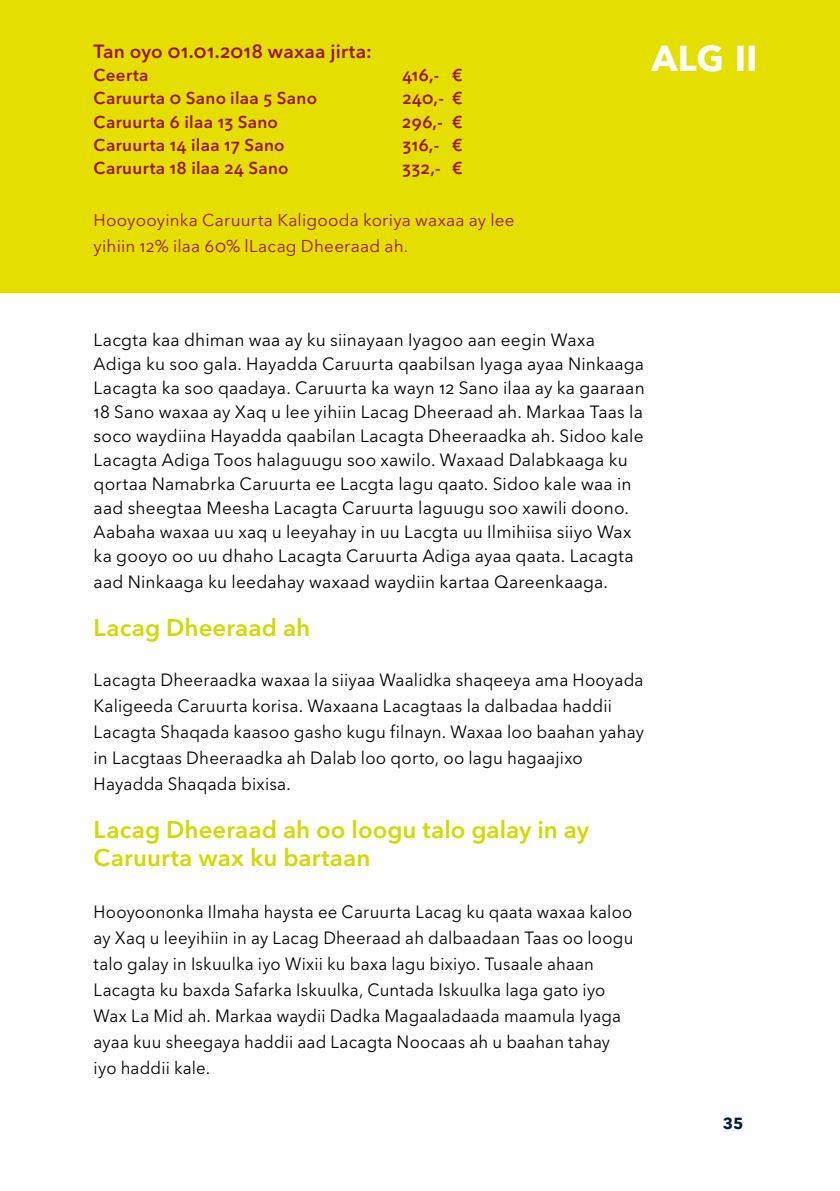
<style>
.page{position:relative;width:840px;height:1191px;background:#fff}
.page>*{position:absolute;margin:0;border:0;box-sizing:border-box;transform-origin:0 0}
.t1{font:700 35.8px "Avenir Next LT Pro";color:#fff}
.t2{font:600 24px/28px "Avenir Next LT Pro";color:#d3d800}
.t3{font:600 19px "Avenir Next LT Pro";letter-spacing:.01em;color:#9a1611}
.t4{font:17.6px/24px "Avenir Next LT Pro";letter-spacing:.01em;color:#000}
.t5{font:17.6px/26px "Avenir Next LT Pro";letter-spacing:.01em;color:#000;scale:.95 1}
.t6{font:17.6px/26px "Avenir Next LT Pro";letter-spacing:.01em;color:#000;scale:.96 1}
.t7{font:600 17px "Avenir Next LT Pro";letter-spacing:.015em;color:#9a1611}
.t8{font:17px/26px "Avenir Next LT Pro";letter-spacing:.01em;color:#9a1611}
.t9{font:700 16px "Avenir Next LT Pro";color:#001d46}
</style>
<div class="page">
<div style="left:0;top:0;width:839px;height:293px;background:#e4df00"></div>
<svg style="left:0;top:267px;width:1px;height:27px"></svg>
<p class="t3" style="left:94px;top:40px;width:279px">Tan oyo 01.01.2018 waxaa jirta:</p>
<p class="t7" style="left:94px;top:65px;width:56px">Ceerta</p>
<p class="t7" style="left:402px;top:65px;width:62px">416,- €</p>
<p class="t7" style="left:94px;top:88px;width:225px">Caruurta 0 Sano ilaa 5 Sano</p>
<p class="t7" style="left:402px;top:88px;width:62px">240,- €</p>
<p class="t7" style="left:94px;top:111px;width:186px">Caruurta 6 ilaa 13 Sano</p>
<p class="t7" style="left:402px;top:111px;width:62px">296,- €</p>
<p class="t7" style="left:94px;top:135px;width:192px">Caruurta 14 ilaa 17 Sano</p>
<p class="t7" style="left:402px;top:135px;width:62px">316,- €</p>
<p class="t7" style="left:94px;top:158px;width:196px">Caruurta 18 ilaa 24 Sano</p>
<p class="t7" style="left:402px;top:158px;width:62px">332,- €</p>
<p class="t8" style="left:94px;top:207px;width:422px">Hooyooyinka Caruurta Kaligooda koriya waxaa ay lee yihiin 12% ilaa 60% lLacag Dheeraad ah.</p>
<h1 class="t1" style="left:651px;top:36px;width:107px">ALG II</h1>
<p class="t4" style="left:94px;top:327px;width:552px">Lacgta kaa dhiman waa ay ku siinayaan Iyagoo aan eegin Waxa Adiga ku soo gala. Hayadda Caruurta qaabilsan Iyaga ayaa Ninkaaga Lacagta ka soo qaadaya. Caruurta ka wayn 12 Sano ilaa ay ka gaaraan 18 Sano waxaa ay Xaq u lee yihiin Lacag Dheeraad ah. Markaa Taas la soco waydiina Hayadda qaabilan Lacagta Dheeraadka ah. Sidoo kale Lacagta Adiga Toos halaguugu soo xawilo. Waxaad Dalabkaaga ku qortaa Namabrka Caruurta ee Lacgta lagu qaato. Sidoo kale waa in aad sheegtaa Meesha Lacagta Caruurta laguugu soo xawili doono.<br>Aabaha waxaa uu xaq u leeyahay in uu Lacgta uu Ilmihiisa siiyo Wax ka gooyo oo uu dhaho Lacagta Caruurta Adiga ayaa qaata. Lacagta</p>
<p class="t4" style="left:94px;top:569px;width:515px">aad Ninkaaga ku leedahay waxaad waydiin kartaa Qareenkaaga.</p>
<h2 class="t2" style="left:94px;top:613px;width:218px">Lacag Dheeraad ah</h2>
<p class="t6" style="left:94px;top:666px;width:574px">Lacagta Dheeraadka waxaa la siiyaa Waalidka shaqeeya ama Hooyada Kaligeeda Caruurta korisa. Waxaana Lacagtaas la dalbadaa haddii Lacagta Shaqada kaasoo gasho kugu filnayn. Waxaa loo baahan yahay in Lacgtaas Dheeraadka ah Dalab loo qorto, oo lagu hagaajixo Hayadda Shaqada bixisa.</p>
<h2 class="t2" style="left:94px;top:815px;width:496px">Lacag Dheeraad ah oo loogu talo galay in ay<br>Caruurta wax ku bartaan</h2>
<p class="t5" style="left:94px;top:898px;width:569px">Hooyoononka Ilmaha haysta ee Caruurta Lacag ku qaata waxaa kaloo ay Xaq u leeyihiin in ay Lacag Dheeraad ah dalbaadaan Taas oo loogu talo galay in Iskuulka iyo Wixii ku baxa lagu bixiyo. Tusaale ahaan Lacagta ku baxda Safarka Iskuulka, Cuntada Iskuulka laga gato iyo Wax La Mid ah. Markaa waydii Dadka Magaaladaada maamula Iyaga ayaa kuu sheegaya haddii aad Lacagta Noocaas ah u baahan tahay iyo haddii kale.</p>
<p class="t9" style="left:722px;top:1114px;width:22px">35</p>
</div>
